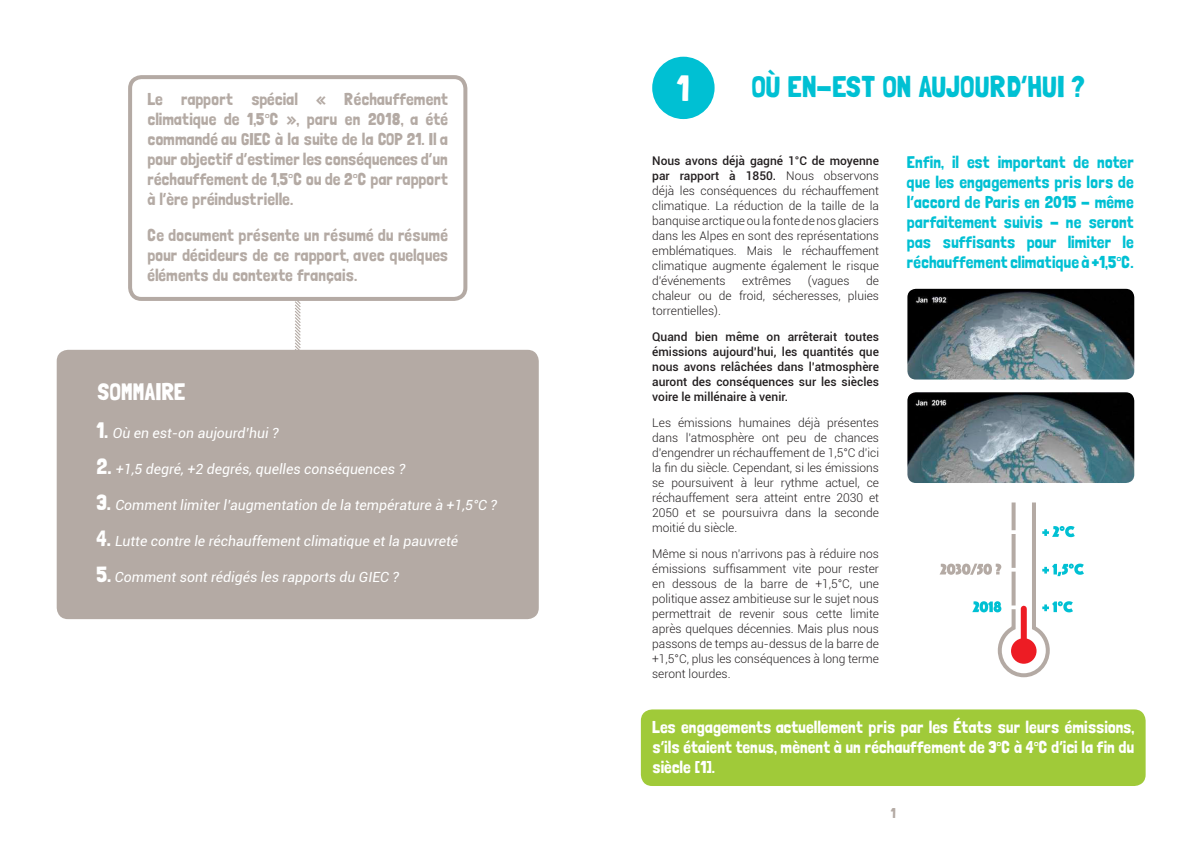
<style>
.page{position:relative;width:1191px;height:842px;background:#fff}
.page>*{position:absolute;margin:0;border:0;box-sizing:border-box;transform-origin:0 0}
.t1{font:36px "Londrina Solid";color:#fff}
.t2{font:30px "Londrina Solid";color:#00c0d3}
.t3{font:24px "Londrina Solid";color:#fff}
.t4{font:17px/20px "Londrina Solid";color:#b4aaa4;text-align:justify}
.t5{font:17px/20px "Londrina Solid";color:#00c0d3;text-align:justify}
.t6{font:17px/20px "Londrina Solid";color:#fff;text-align:justify}
.t7{font:italic 14px "Roboto";color:#fff}
.t8{font:14px "Londrina Solid";color:#b4aaa4}
.t9{font:300 12px/15px "Roboto";color:#231f20;text-align:justify}
.t10{font:500 12px/15px "Roboto";color:#231f20;text-align:justify}
.s1{font-family:"Londrina Solid";font-style:normal;font-size:22px}
.s2{font-weight:500}
</style>
<div class="page">
<div style="left:128px;top:75px;width:339px;height:226px;border:4px solid #b4aaa4;border-radius:11px"></div>
<div style="left:641px;top:709px;width:504px;height:77px;background:#a0ca39;border-radius:11px"></div>
<div style="left:57px;top:350px;width:482px;height:269px;background:#b4aaa4;border-radius:11px"></div>
<div style="left:652px;top:57px;width:62px;height:62px;background:#00c0d3;border-radius:50%"></div>
<img style="left:907px;top:289px;width:227px;height:90px">
<img style="left:907px;top:392px;width:227px;height:91px">
<svg style="left:939px;top:502px;width:145px;height:176px"></svg>
<div style="left:1011px;top:638px;width:25px;height:26px;background:#ed1c24;border-radius:50%"></div>
<div style="left:1020px;top:609px;width:6px;height:35px;background:#ed1c24"></div>
<svg style="left:293px;top:297px;width:9px;height:53px"></svg>
<h3 class="t4" style="left:147px;top:89px;width:302px">Le rapport spécial « Réchauffement climatique de 1,5°C », paru en 2018, a été commandé au GIEC à la suite de la COP 21. Il a pour objectif d’estimer les conséquences d’un réchauffement de 1,5°C ou de 2°C par rapport à l’ère préindustrielle.</h3>
<h3 class="t4" style="left:147px;top:225px;width:302px">Ce document présente un résumé du résumé pour décideurs de ce rapport, avec quelques éléments du contexte français.</h3>
<h3 class="t3" style="left:96px;top:378px;width:91px">SOMMAIRE</h3>
<p class="t7" style="left:96px;top:423px;width:184px"><span class="s1">1.</span> Où en est-on aujourd’hui ?</p>
<p class="t7" style="left:96px;top:459px;width:310px"><span class="s1">2.</span> +1,5 degré, +2 degrés, quelles conséquences ?</p>
<p class="t7" style="left:96px;top:495px;width:402px"><span class="s1">3.</span> Comment limiter l’augmentation de la température à +1,5°C ?</p>
<p class="t7" style="left:96px;top:531px;width:363px"><span class="s1">4.</span> Lutte contre le réchauffement climatique et la pauvreté</p>
<p class="t7" style="left:96px;top:567px;width:304px"><span class="s1">5.</span> Comment sont rédigés les rapports du GIEC ?</p>
<h1 class="t1" style="left:677px;top:67px;width:14px">1</h1>
<h2 class="t2" style="left:751px;top:69px;width:335px">OÙ EN-EST ON AUJOURD’HUI ?</h2>
<p class="t9" style="left:652px;top:153px;width:228px"><span class="s2">Nous avons déjà gagné 1°C de moyenne par rapport à 1850.</span> Nous observons déjà les conséquences du réchauffement climatique. La réduction de la taille de la banquise arctique ou la fonte de nos glaciers dans les Alpes en sont des représentations emblématiques. Mais le réchauffement climatique augmente également le risque d’événements</p>
<p class="t9" style="left:742px;top:273px;width:50px">extrêmes</p>
<p class="t9" style="left:808px;top:273px;width:43px">(vagues</p>
<p class="t9" style="left:652px;top:273px;width:228px;text-indent:214px">de chaleur ou de froid, sécheresses, pluies torrentielles).</p>
<p class="t10" style="left:652px;top:329px;width:228px">Quand bien même on arrêterait toutes émissions aujourd’hui, les quantités que nous avons relâchées dans l’atmosphère auront des conséquences sur les siècles voire le millénaire à venir.</p>
<p class="t9" style="left:652px;top:415px;width:228px">Les émissions humaines déjà présentes dans l’atmosphère ont peu de chances d’engendrer un réchauffement de 1,5°C d’ici la fin du siècle. Cependant, si les émissions se poursuivent à leur rythme actuel, ce réchauffement sera atteint entre 2030 et 2050 et se poursuivra dans la seconde moitié du siècle.</p>
<p class="t9" style="left:652px;top:546px;width:228px">Même si nous n’arrivons pas à réduire nos émissions suffisamment vite pour rester en dessous de la barre de +1,5°C, une politique assez ambitieuse sur le sujet nous permettrait de revenir sous cette limite après quelques décennies. Mais plus nous passons de temps au-dessus de la barre de +1,5°C, plus les conséquences à long terme seront lourdes.</p>
<h3 class="t5" style="left:907px;top:152px;width:228px">Enfin, il est important de noter que les engagements pris lors de l’accord de Paris en 2015 - même parfaitement suivis - ne seront pas suffisants pour limiter le réchauffement climatique à +1,5°C.</h3>
<h3 class="t6" style="left:652px;top:717px;width:483px">Les engagements actuellement pris par les États sur leurs émissions, s’ils étaient tenus, mènent à un réchauffement de 3°C à 4°C d’ici la fin du siècle [1].</h3>
<p class="t8" style="left:890px;top:805px;width:7px">1</p>
</div>
